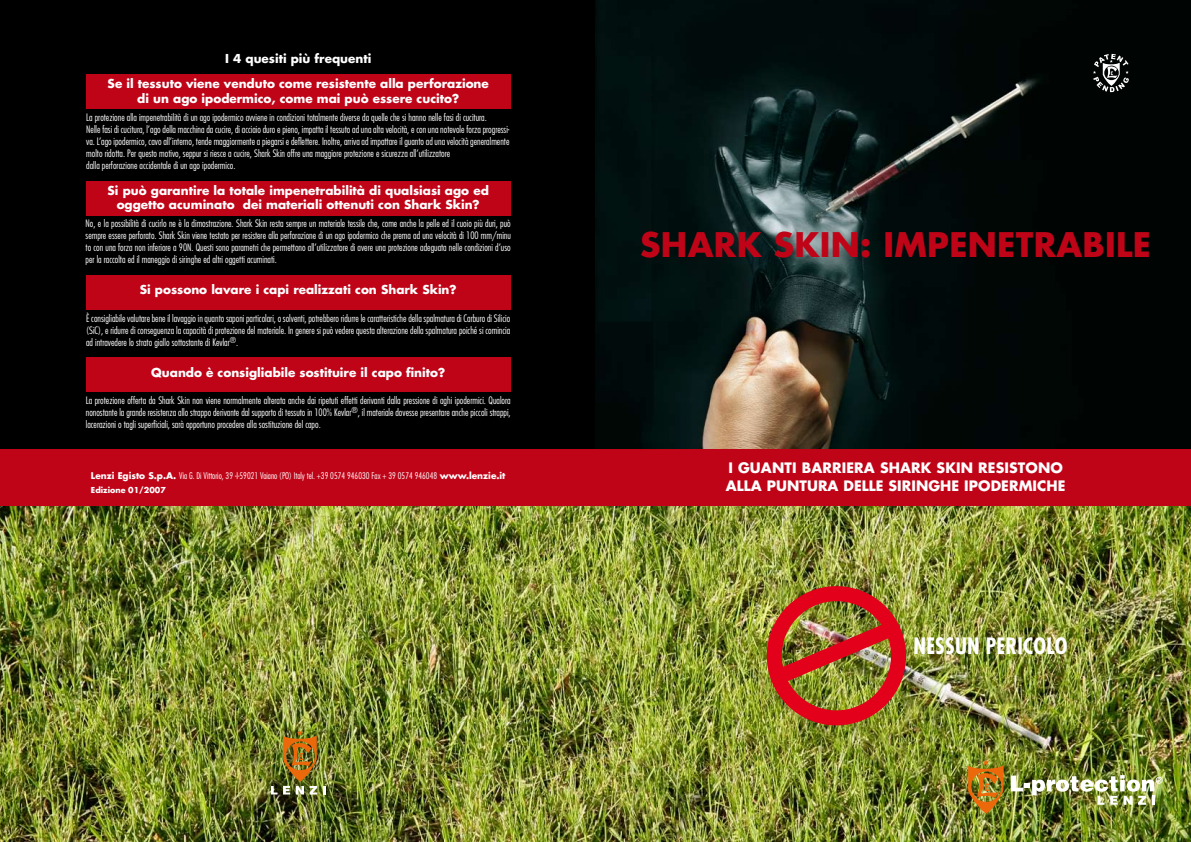
<style>
.page{position:relative;width:1191px;height:842px;background:#fff}
.page>*{position:absolute;margin:0;border:0;box-sizing:border-box;transform-origin:0 0}
.t1{font:700 33px "Futura";letter-spacing:.01em;color:#c00418}
.t2{font:700 condensed 22px "Futura";letter-spacing:.01em;color:#fff}
.t3{font:700 14px "Futura";letter-spacing:.005em;color:#fff}
.t4{font:700 12px/14.4px "Futura";color:#fff;text-align:center}
.t5{font:300 condensed 10px/12px "Futura";color:#fff;text-align:justify}
.t6{font:300 condensed 9px "Futura";color:#fff}
.t7{font:700 8px "Futura";color:#fff}
.s1{font-weight:700;font-stretch:normal}
</style>
<div class="page">
<div style="left:0;top:0;width:595px;height:449px;background:#000"></div>
<img style="left:595px;top:0;width:596px;height:449px">
<img style="left:0;top:506px;width:1191px;height:336px">
<div style="left:0;top:449px;width:1191px;height:57px;background:#c00418"></div>
<div style="left:86px;top:75px;width:424px;height:34px;background:#c00418"></div>
<div style="left:86px;top:181px;width:424px;height:34px;background:#c00418"></div>
<div style="left:86px;top:275px;width:424px;height:34px;background:#c00418"></div>
<div style="left:86px;top:357px;width:424px;height:34px;background:#c00418"></div>
<svg style="left:1092px;top:54px;width:36px;height:38px"></svg>
<img style="left:1010px;top:775px;width:152px;height:30px">
<img style="left:968px;top:759px;width:35px;height:55px">
<svg style="left:271px;top:786px;width:6px;height:8px"></svg>
<svg style="left:323px;top:786px;width:2px;height:8px"></svg>
<img style="left:283px;top:729px;width:34px;height:65px">
<img style="left:764px;top:566px;width:161px;height:179px">
<p class="t4" style="left:225px;top:52px;width:148px">I 4 quesiti più frequenti</p>
<p class="t4" style="left:108px;top:76px;width:383px">Se il tessuto viene venduto come resistente alla perforazione di un ago ipodermico, come mai può essere cucito?</p>
<p class="t5" style="left:86px;top:112px;width:425px;text-align:left">La protezione alla impenetrabilità di un ago ipodermico avviene in condizioni totalmente diverse da quelle che si hanno nelle fasi di cucitura.<br>Nelle fasi di cucitura, l’ago della macchina da cucire, di acciaio duro e pieno, impatta il tessuto ad una alta velocità, e con una notevole forza progressi&shy;va. L’ago ipodermico, cavo all’interno, tende maggiormente a piegarsi e deflettere. Inoltre, arriva ad impattare il guanto ad una velocità generalmente molto ridotta. Per questo motivo, seppur si riesce a cucire, Shark Skin offre una maggiore protezione e sicurezza all’utilizzatore<br>dalla perforazione accidentale di un ago ipodermico.</p>
<p class="t4" style="left:108px;top:183px;width:383px">Si può garantire la totale impenetrabilità di qualsiasi ago ed oggetto acuminato dei materiali ottenuti con Shark Skin?</p>
<p class="t5" style="left:86px;top:217px;width:427px">No, e la possibilità di cucirlo ne è la dimostrazione. Shark Skin resta sempre un materiale tessile che, come anche la pelle ed il cuoio più duri, può sempre essere perforato. Shark Skin viene testato per resistere alla perforazione di un ago ipodermico che prema ad una velocità di 100 mm/minu to con una forza non inferiore a 90N. Questi sono parametri che permettono all’utilizzatore di avere una protezione adeguata nelle condizioni d’uso per la raccolta ed il maneggio di siringhe ed altri oggetti acuminati.</p>
<p class="t4" style="left:140px;top:282px;width:318px">Si possono lavare i capi realizzati con Shark Skin?</p>
<p class="t5" style="left:86px;top:312px;width:425px">È consigliabile valutare bene il lavaggio in quanto saponi particolari, o solventi, potrebbero ridurre le caratteristiche della spalmatura di Carburo di Silicio (SiC), e ridurre di conseguenza la capacità di protezione del materiale. In genere si può vedere questa alterazione della spalmatura poiché si comincia ad intravedere lo strato giallo sottostante di Kevlar<sup>®</sup>.</p>
<p class="t4" style="left:151px;top:365px;width:295px">Quando è consigliabile sostituire il capo finito?</p>
<p class="t5" style="left:86px;top:394px;width:426px">La protezione offerta da Shark Skin non viene normalmente alterata anche dai ripetuti effetti derivanti dalla pressione di aghi ipodermici. Qualora nonostante la grande resistenza allo strappo derivante dal supporto di tessuto in 100% Kevlar<sup>®</sup>, il materiale dovesse presentare anche piccoli strappi, lacerazioni o tagli superficiali, sarà opportuno procedere alla sostituzione del capo.</p>
<h1 class="t1" style="left:640px;top:223px;width:512px">SHARK SKIN: IMPENETRABILE</h1>
<h3 class="t3" style="left:728px;top:458px;width:336px">I GUANTI BARRIERA SHARK SKIN RESISTONO</h3>
<p class="t6" style="left:91px;top:470px;width:416px"><span class="s1">Lenzi Egisto S.p.A.</span> Via G. Di Vittorio, 39 -I-59021 Vaiano (PO) Italy tel. +39 0574 946030 Fax + 39 0574 946048 <span class="s1">www.lenzie.it</span></p>
<p class="t7" style="left:91px;top:484px;width:76px">Edizione 01/2007</p>
<h3 class="t3" style="left:726px;top:476px;width:341px">ALLA PUNTURA DELLE SIRINGHE IPODERMICHE</h3>
<h2 class="t2" style="left:913px;top:632px;width:155px">NESSUN PERICOLO</h2>
</div>
